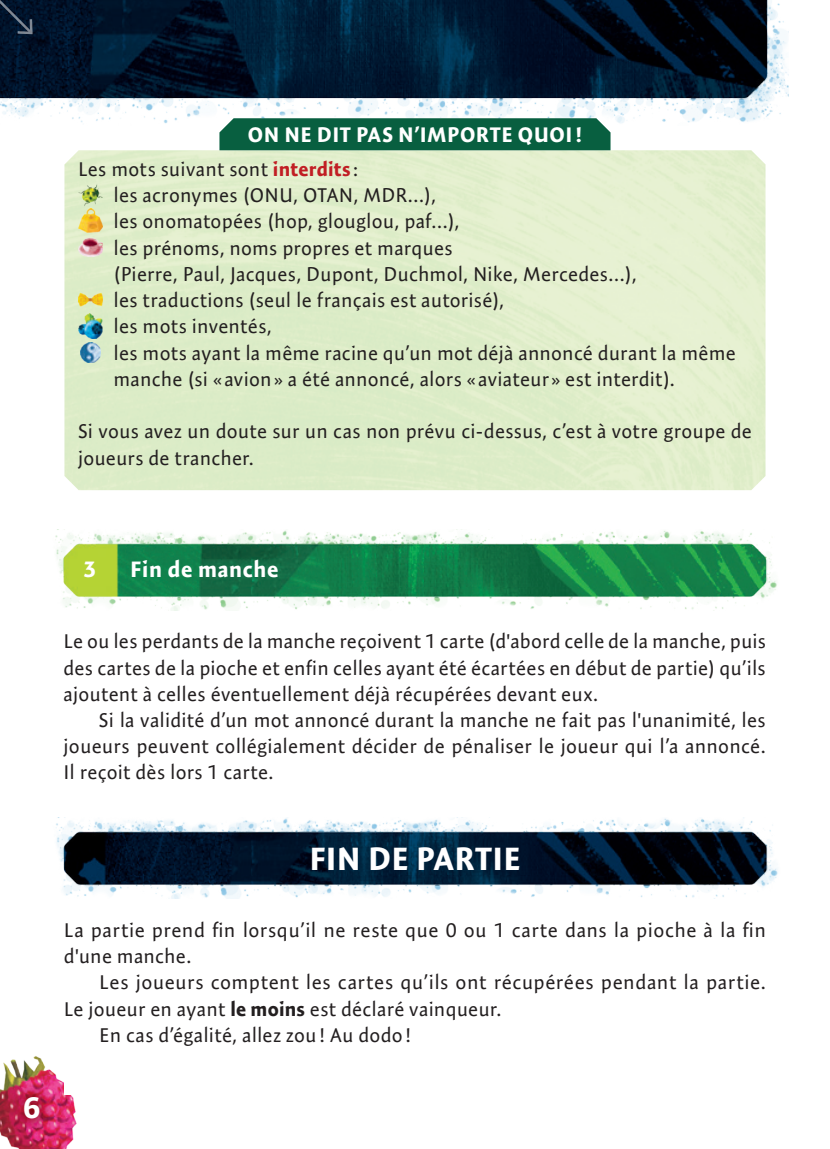
<style>
.page{position:relative;width:830px;height:1149px;background:#fff}
.page>*{position:absolute;margin:0;border:0;box-sizing:border-box;transform-origin:0 0}
.t1{font:700 32.5px "Expo Sans Pro";letter-spacing:.01em;color:#fff}
.t2{font:700 30px "Expo Sans Pro";color:#fff}
.t3{font:700 22.5px "Expo Sans Pro";letter-spacing:.03em;color:#fff}
.t4{font:700 21.25px "Expo Sans Pro";letter-spacing:.025em;color:#fff}
.t5{font:20px/26.2px "Expo Sans Pro";letter-spacing:.01em;color:#231f20}
.s1{font-weight:700;color:#c11e24}
.s2{font-weight:700}
</style>
<div class="page">
<img style="left:56px;top:817px;width:722px;height:81px">
<img style="left:0;top:0;width:789px;height:124px">
<img style="left:55px;top:529px;width:722px;height:81px">
<img style="left:64px;top:150px;width:701px;height:340px">
<img style="left:0;top:1056px;width:77px;height:92px">
<div style="left:64px;top:910px;width:701px;height:183px;background:#fff"></div>
<div style="left:219px;top:118px;width:391px;height:32px;background:#085f40"></div>
<img style="left:78px;top:182px;width:25px;height:51px">
<img style="left:78px;top:235px;width:25px;height:24px">
<img style="left:78px;top:287px;width:25px;height:51px">
<img style="left:80px;top:342px;width:20px;height:20px">
<svg style="left:0;top:0;width:35px;height:36px"></svg>
<img style="left:9px;top:1082px;width:45px;height:51px">
<p class="t4" style="left:248px;top:121px;width:335px">ON NE DIT PAS N’IMPORTE QUOI!</p>
<p class="t5" style="left:113px;top:155px;width:623px;text-indent:-35px">Les mots suivant sont <span class="s1">interdits</span> :<br>les acronymes (ONU, OTAN, MDR…),<br>les onomatopées (hop, glouglou, paf…),<br>les prénoms, noms propres et marques<br>(Pierre, Paul, Jacques, Dupont, Duchmol, Nike, Mercedes…),<br>les traductions (seul le français est autorisé),<br>les mots inventés,<br>les mots ayant la même racine qu’un mot déjà annoncé durant la même manche (si « avion» a été annoncé, alors « aviateur » est interdit).</p>
<p class="t5" style="left:78px;top:418px;width:675px">Si vous avez un doute sur un cas non prévu ci-dessus, c’est à votre groupe de joueurs de trancher.</p>
<p class="t3" style="left:83px;top:555px;width:14px">3</p>
<p class="t3" style="left:130px;top:555px;width:150px">Fin de manche</p>
<p class="t5" style="left:63px;top:627px;width:703px;text-align:justify">Le ou les perdants de la manche reçoivent 1 carte (d'abord celle de la manche, puis des cartes de la pioche et enfin celles ayant été écartées en début de partie) qu’ils ajoutent à celles éventuellement déjà récupérées devant eux.</p>
<p class="t5" style="left:63px;top:706px;width:703px;text-align:justify;text-indent:35px">Si la validité d’un mot annoncé durant la manche ne fait pas l'unanimité, les joueurs peuvent collégialement décider de pénaliser le joueur qui l’a annoncé.<br>Il reçoit dès lors 1 carte.</p>
<h2 class="t2" style="left:23px;top:1088px;width:18px">6</h2>
<h1 class="t1" style="left:309px;top:838px;width:212px">FIN DE PARTIE</h1>
<p class="t5" style="left:64px;top:916px;width:703px">La partie prend fin lorsqu’il ne reste que 0 ou 1 carte dans la pioche à la fin d'une manche.</p>
<p class="t5" style="left:99px;top:968px;width:668px">Les joueurs comptent les cartes qu’ils ont récupérées pendant la partie.</p>
<p class="t5" style="left:64px;top:995px;width:439px">Le joueur en ayant <span class="s2">le moins</span> est déclaré vainqueur.</p>
<p class="t5" style="left:99px;top:1021px;width:313px">En cas d’égalité, allez zou! Au dodo!</p>
</div>
